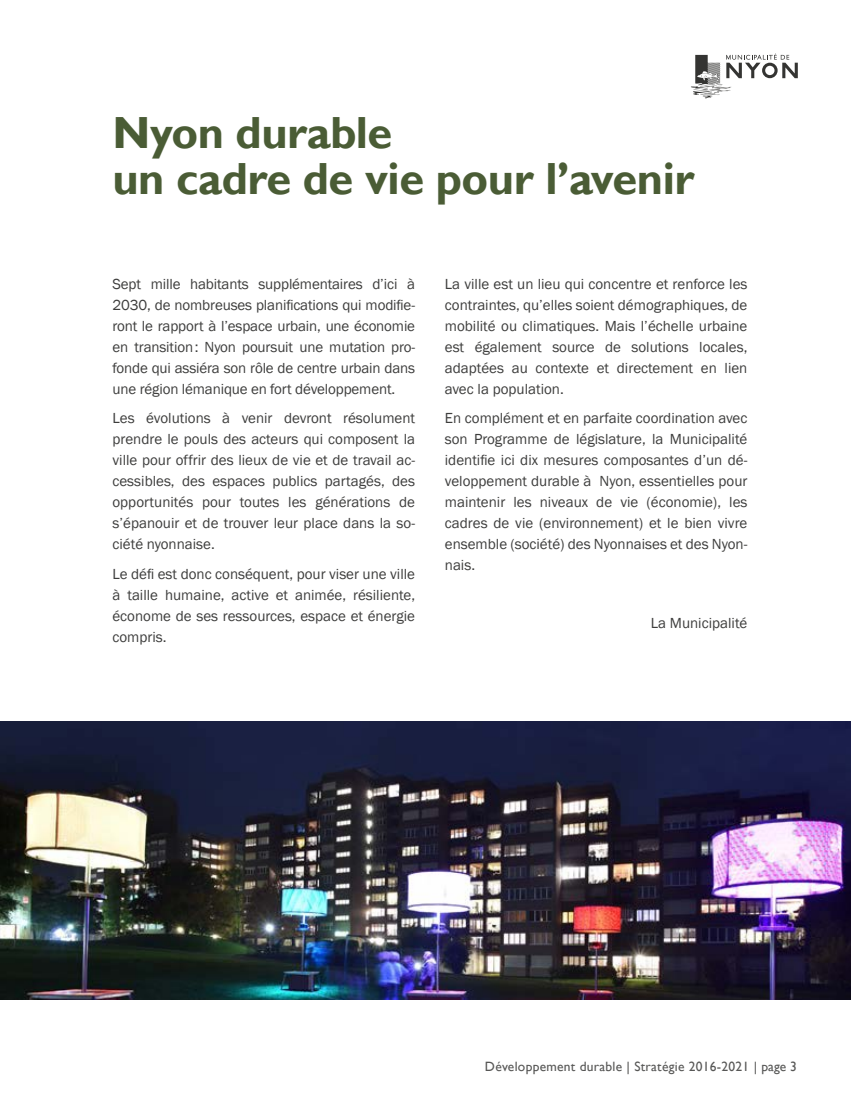
<style>
.page{position:relative;width:851px;height:1106px;background:#fff}
.page>*{position:absolute;margin:0;border:0;box-sizing:border-box;transform-origin:0 0}
.t1{font:700 45px/46px "Gill Sans";letter-spacing:-.01em;color:#4a5c35}
.t2{font:15px/21px "Franklin Gothic";color:#3d3d3c;text-align:justify}
.t3{font:13.5px "Gill Sans";letter-spacing:.02em;color:#575756}
</style>
<div class="page">
<svg style="left:691px;top:54px;width:106px;height:44px"></svg>
<img style="left:0;top:722px;width:850px;height:277px">
<h1 class="t1" style="left:112px;top:111px;width:583px">Nyon durable<br>un cadre de vie pour l’avenir</h1>
<p class="t2" style="left:112px;top:273px;width:304px">Sept mille habitants supplémentaires d’ici à 2030, de nombreuses planifications qui modifie&shy;ront le rapport à l’espace urbain, une économie en transition: Nyon poursuit une mutation pro&shy;fonde qui assiéra son rôle de centre urbain dans une région lémanique en fort développement.</p>
<p class="t2" style="left:112px;top:408px;width:304px">Les évolutions à venir devront résolument prendre le pouls des acteurs qui composent la ville pour offrir des lieux de vie et de travail ac&shy;cessibles, des espaces publics partagés, des opportunités pour toutes les générations de s’épanouir et de trouver leur place dans la so&shy;ciété nyonnaise.</p>
<p class="t2" style="left:112px;top:563px;width:304px">Le défi est donc conséquent, pour viser une ville à taille humaine, active et animée, résiliente, économe de ses ressources, espace et énergie compris.</p>
<p class="t2" style="left:445px;top:273px;width:304px">La ville est un lieu qui concentre et renforce les contraintes, qu’elles soient démographiques, de mobilité ou climatiques. Mais l’échelle urbaine est également source de solutions locales, adaptées au contexte et directement en lien avec la population.</p>
<p class="t2" style="left:445px;top:408px;width:304px">En complément et en parfaite coordination avec son Programme de législature, la Municipalité identifie ici dix mesures composantes d’un dé&shy;veloppement durable à Nyon, essentielles pour maintenir les niveaux de vie (économie), les cadres de vie (environnement) et le bien vivre ensemble (société) des Nyonnaises et des Nyon&shy;nais.</p>
<p class="t2" style="left:650px;top:612px;width:98px">La Municipalité</p>
<p class="t3" style="left:485px;top:1058px;width:313px">Développement durable | Stratégie 2016-2021 | page 3</p>
</div>
